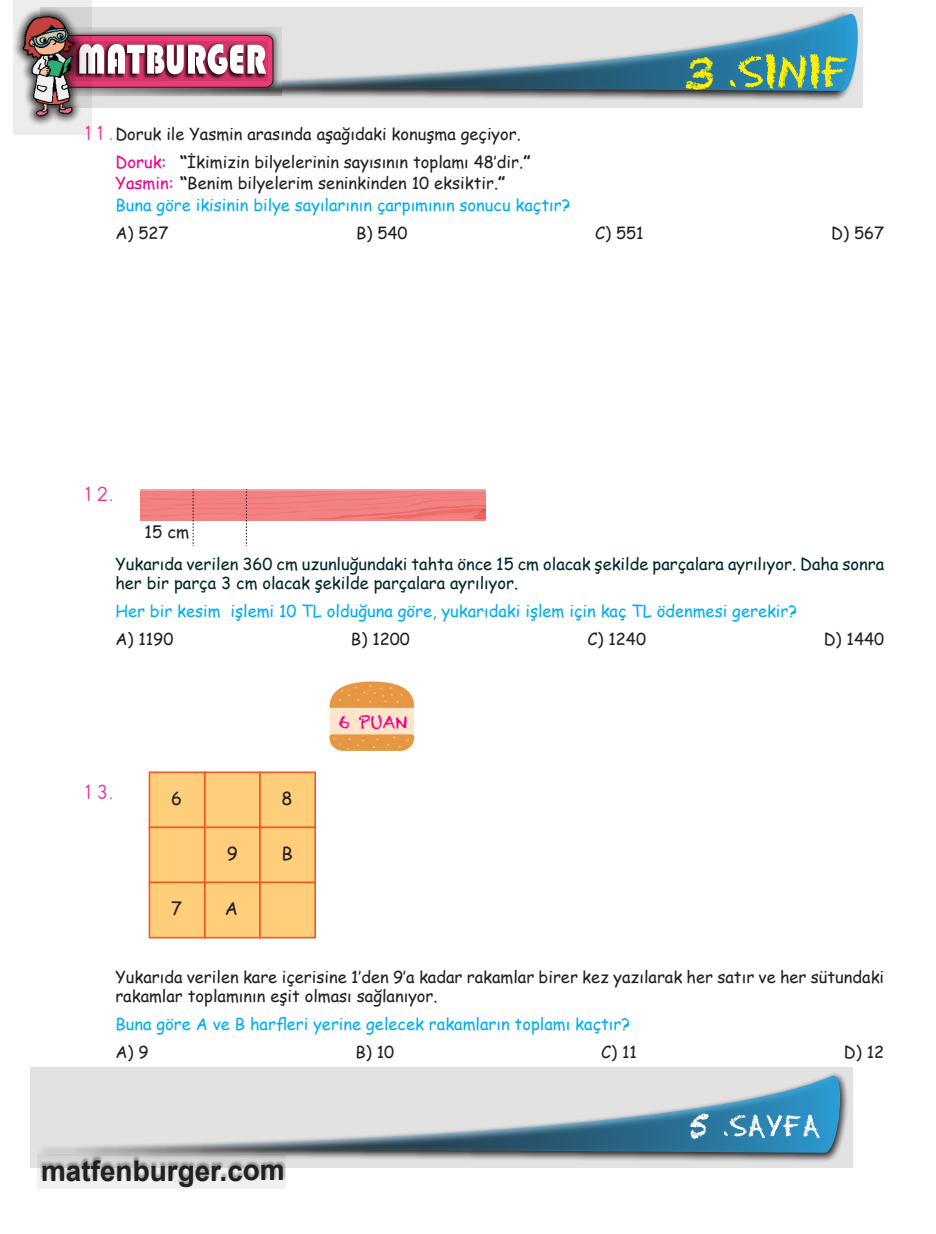
<style>
.page{position:relative;width:936px;height:1234px;background:#fff}
.page>*{position:absolute;margin:0;border:0;box-sizing:border-box;transform-origin:0 0}
.t1{font:45px "Chalkduster";color:#fff101}
.t2{font:33px "Chalkduster";color:#fff}
.t3{font:700 28.35px "Arial";color:#231f20}
.t4{font:18px "ALFABET98 Normal";color:#ed3896}
.t5{font:18px "Comic Sans MS";color:#231f20}
.t6{font:16.95px "Chalkduster";color:#ed028c}
.t7{font:16.8px "Comic Sans MS";color:#231f20}
.Soru_Bold{font:16.5px "Comic Sans MS";color:#00aeef}
.Soru_Regular{font:16.5px/19.5px "Comic Sans MS";color:#231f20}
.Soru_Regular-2{font:16.5px/19.5px "Comic Sans MS";color:#032727}
.Romen{font:16.5px "Comic Sans MS";color:#231f20}
.Şıklar_Yaslı{font:16.5px "Comic Sans MS";color:#231f20}
.s1{font-family:"ALFABET98 Normal";font-size:18px;color:#ed3896}
.s2{color:#ed028c}
.s3{font-weight:700}
</style>
<div class="page">
<svg style="left:30px;top:1067px;width:823px;height:100px;background:#cccbcc"></svg>
<svg style="left:91px;top:7px;width:772px;height:100px;background:#cfcece"></svg>
<svg style="left:91px;top:14px;width:766px;height:77px;background:#a8bbc5"></svg>
<svg style="left:38px;top:1154px;width:248px;height:34px"></svg>
<svg style="left:729px;top:54px;width:119px;height:35px;background:#6ca779"></svg>
<svg style="left:91px;top:27px;width:190px;height:69px;background:#a2a0a1"></svg>
<svg style="left:91px;top:35px;width:183px;height:53px"></svg>
<svg style="left:13px;top:0;width:78px;height:134px;background:#ddd2d5"></svg>
<img style="left:15px;top:10px;width:66px;height:114px">
<svg style="left:40px;top:1075px;width:800px;height:77px;background:#b2c2cb"></svg>
<svg style="left:723px;top:1114px;width:96px;height:23px"></svg>
<svg style="left:140px;top:489px;width:345px;height:57px"></svg>
<div style="left:205px;top:772px;width:55px;height:55px;background:#fece7a"></div>
<div style="left:204px;top:771px;width:57px;height:57px;border:2px solid #f15929"></div>
<div style="left:149px;top:772px;width:56px;height:55px;background:#fece7a"></div>
<div style="left:149px;top:771px;width:56px;height:57px;border:2px solid #f15929"></div>
<div style="left:260px;top:772px;width:55px;height:55px;background:#fece7a"></div>
<div style="left:259px;top:771px;width:57px;height:57px;border:2px solid #f15929"></div>
<div style="left:205px;top:827px;width:55px;height:55px;background:#fece7a"></div>
<div style="left:204px;top:826px;width:57px;height:57px;border:2px solid #f15929"></div>
<div style="left:149px;top:827px;width:56px;height:55px;background:#fece7a"></div>
<div style="left:149px;top:826px;width:56px;height:57px;border:2px solid #f15929"></div>
<div style="left:260px;top:827px;width:55px;height:55px;background:#fece7a"></div>
<div style="left:259px;top:826px;width:57px;height:57px;border:2px solid #f15929"></div>
<div style="left:205px;top:882px;width:55px;height:55px;background:#fece7a"></div>
<div style="left:204px;top:881px;width:57px;height:57px;border:2px solid #f15929"></div>
<div style="left:149px;top:882px;width:56px;height:55px;background:#fece7a"></div>
<div style="left:149px;top:881px;width:56px;height:57px;border:2px solid #f15929"></div>
<div style="left:260px;top:882px;width:55px;height:55px;background:#fece7a"></div>
<div style="left:259px;top:881px;width:57px;height:57px;border:2px solid #f15929"></div>
<svg style="left:329px;top:681px;width:85px;height:69px;background:#f1be87"></svg>
<h1 class="t1" style="left:683px;top:47px;width:32px">3</h1>
<p class="Soru_Regular" style="left:86px;top:123px;width:437px"><span class="s1">11.</span> Doruk ile Yasmin arasında aşağıdaki konuşma geçiyor.</p>
<p class="Romen" style="left:116px;top:150px;width:416px"><span class="s2">Doruk:</span> <span class="s3">“</span>İkimizin bilyelerinin sayısının toplamı 48’dir.<span class="s3">”</span></p>
<p class="Romen" style="left:116px;top:171px;width:391px"><span class="s2">Yasmin:</span> <span class="s3">“</span>Benim bilyelerim seninkinden 10 eksiktir.<span class="s3">”</span></p>
<p class="Soru_Bold" style="left:115px;top:193px;width:456px">Buna göre ikisinin bilye sayılarının çarpımının sonucu kaçtır?</p>
<p class="Şıklar_Yaslı" style="left:115px;top:221px;width:55px">A) 527</p>
<p class="Şıklar_Yaslı" style="left:356px;top:221px;width:53px">B) 540</p>
<p class="Şıklar_Yaslı" style="left:595px;top:221px;width:50px">C) 551</p>
<p class="Şıklar_Yaslı" style="left:831px;top:221px;width:55px">D) 567</p>
<p class="t4" style="left:86px;top:483px;width:29px">12.</p>
<p class="t7" style="left:144px;top:519px;width:46px">15 cm</p>
<p class="Soru_Regular-2" style="left:115px;top:553px;width:770px">Yukarıda verilen 360 cm uzunluğundaki tahta önce 15 cm olacak şekilde parçalara ayrılıyor. Daha sonra her bir parça 3 cm olacak şekilde parçalara ayrılıyor.</p>
<p class="Soru_Bold" style="left:115px;top:598px;width:683px">Her bir kesim işlemi 10 TL olduğuna göre, yukarıdaki işlem için kaç TL ödenmesi gerekir?</p>
<p class="Şıklar_Yaslı" style="left:115px;top:626px;width:60px">A) 1190</p>
<p class="Şıklar_Yaslı" style="left:351px;top:626px;width:60px">B) 1200</p>
<p class="Şıklar_Yaslı" style="left:587px;top:626px;width:60px">C) 1240</p>
<p class="Şıklar_Yaslı" style="left:823px;top:626px;width:62px">D) 1440</p>
<p class="t4" style="left:86px;top:780px;width:29px">13.</p>
<p class="t5" style="left:171px;top:784px;width:12px">6</p>
<p class="t5" style="left:281px;top:784px;width:12px">8</p>
<p class="t5" style="left:227px;top:839px;width:12px">9</p>
<p class="t5" style="left:281px;top:839px;width:13px">B</p>
<p class="t5" style="left:171px;top:894px;width:12px">7</p>
<p class="t5" style="left:225px;top:894px;width:15px">A</p>
<p class="t6" style="left:338px;top:710px;width:70px">6 PUAN</p>
<p class="Soru_Regular" style="left:115px;top:966px;width:770px">Yukarıda verilen kare içerisine 1’den 9’a kadar rakamlar birer kez yazılarak her satır ve her sütundaki rakamlar toplamının eşit olması sağlanıyor.</p>
<p class="Soru_Bold" style="left:115px;top:1011px;width:516px">Buna göre A ve B harfleri yerine gelecek rakamların toplamı kaçtır?</p>
<p class="Şıklar_Yaslı" style="left:115px;top:1039px;width:35px">A) 9</p>
<p class="Şıklar_Yaslı" style="left:355px;top:1039px;width:40px">B) 10</p>
<p class="Şıklar_Yaslı" style="left:601px;top:1039px;width:37px">C) 11</p>
<p class="Şıklar_Yaslı" style="left:843px;top:1039px;width:42px">D) 12</p>
<h3 class="t3" style="left:41px;top:1151px;width:245px">matfenburger.com</h3>
<h2 class="t2" style="left:688px;top:1106px;width:23px">5</h2>
</div>
